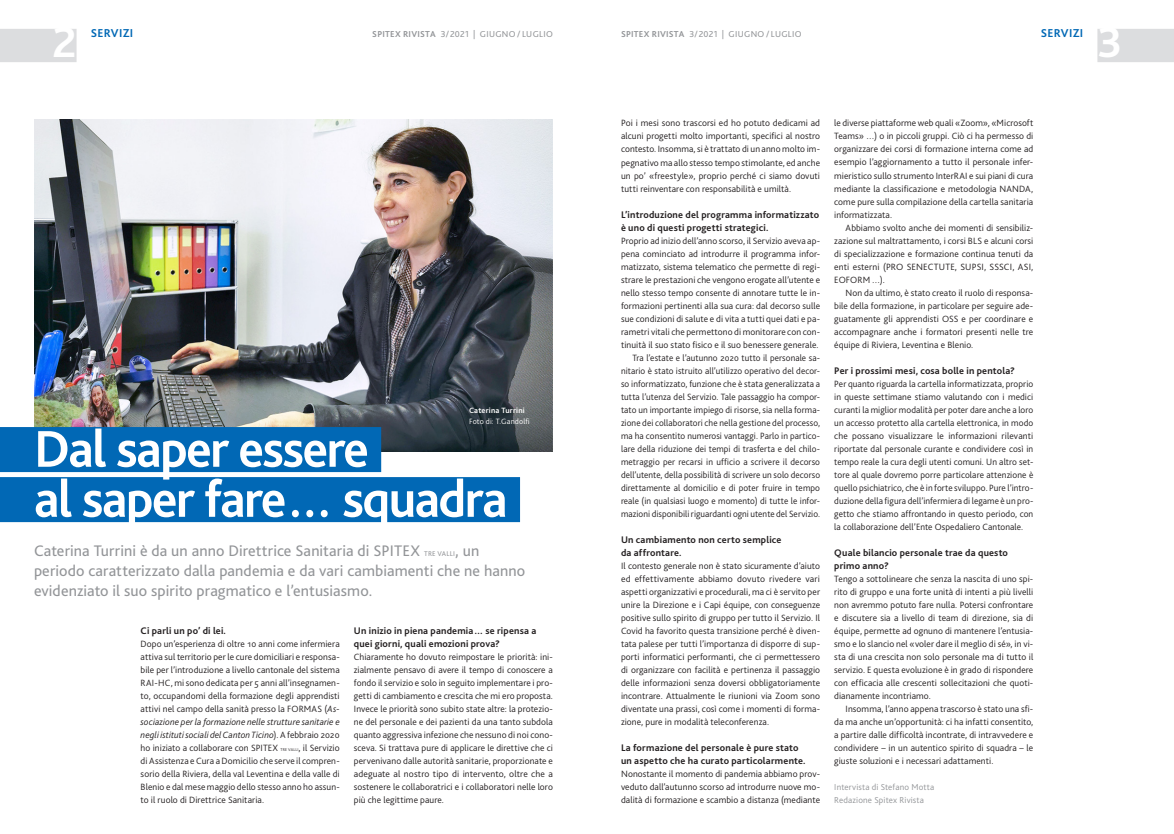
<style>
.page{position:relative;width:1174px;height:834px;background:#fff}
.page>*{position:absolute;margin:0;border:0;box-sizing:border-box;transform-origin:0 0}
.t1{font:700 54px/50px "Bliss 2";letter-spacing:-.03em;color:#fff;scale:.96 1}
.t2{font:700 45px "Bliss 2";color:#fff}
.t3{font:16px/20px "Bliss 2";letter-spacing:.005em;color:#939598}
.t4{font:700 12px "Bliss 2";letter-spacing:.03em;color:#0168b5}
.t5{font:700 10px/13px "Bliss 2";letter-spacing:.02em;color:#231f20}
.t6{font:300 9.5px/13px "Bliss 2";letter-spacing:.01em;color:#231f20;text-align:justify}
.t7{font:9px "Bliss 2";letter-spacing:.04em;color:#939598}
.t8{font:300 9px/13px "Bliss 2";letter-spacing:.02em;color:#939598}
.t9{font:300 8px "Bliss 2";letter-spacing:.02em;color:#fff}
.t10{font:700 8px "Bliss 2";letter-spacing:.03em;color:#fff}
.t11{font:7.2px "Bliss 2";letter-spacing:.03em;color:#939598}
.s1{font-weight:700}
.s2{font-style:italic}
.s3{font-size:4.3px}
</style>
<div class="page">
<div style="left:0;top:29px;width:77px;height:33px;background:#dcdddf"></div>
<div style="left:1097px;top:29px;width:77px;height:33px;background:#dcdddf"></div>
<img style="left:34px;top:119px;width:519px;height:332px">
<div style="left:0;top:427px;width:381px;height:45px;background:#0168b5"></div>
<div style="left:0;top:477px;width:520px;height:45px;background:#0168b5"></div>
<h2 class="t2" style="left:52px;top:14px;width:26px">2</h2>
<h2 class="t2" style="left:1097px;top:14px;width:27px">3</h2>
<p class="t4" style="left:91px;top:26px;width:44px">SERVIZI</p>
<p class="t7" style="left:372px;top:29px;width:182px"><span class="s1">SPITEX RIVISTA</span> 3/2021 | GIUGNO / LUGLIO</p>
<p class="t7" style="left:621px;top:29px;width:182px"><span class="s1">SPITEX RIVISTA</span> 3/2021 | GIUGNO / LUGLIO</p>
<p class="t4" style="left:1040px;top:26px;width:44px">SERVIZI</p>
<p class="t10" style="left:469px;top:405px;width:57px">Caterina Turrini</p>
<p class="t9" style="left:469px;top:416px;width:62px">Foto di: T.Gandolfi</p>
<h1 class="t1" style="left:34px;top:423px;width:495px">Dal saper essere<br>al saper fare… squadra</h1>
<h3 class="t3" style="left:34px;top:540px;width:387px">Caterina Turrini è da un anno Direttrice Sanitaria di SPITEX</h3>
<p class="t11" style="left:424px;top:549px;width:32px">TRE VALLI</p>
<h3 class="t3" style="left:34px;top:540px;width:493px;text-indent:421px">, un periodo caratterizzato dalla pandemia e da vari cambiamenti che ne hanno evidenziato il suo spirito pragmatico e l’entusiasmo.</h3>
<p class="t5" style="left:141px;top:624px;width:87px">Ci parli un po’ di lei.</p>
<p class="t6" style="left:141px;top:637px;width:201px">Dopo un’esperienza di oltre 10 anni come infermiera attiva sul territorio per le cure domiciliari e responsa&shy;bile per l’introduzione a livello cantonale del sistema RAI-HC, mi sono dedicata per 5 anni all’insegnamen&shy;to, occupandomi della formazione degli apprendisti attivi nel campo della sanità presso la FORMAS (<span class="s2">As&shy;sociazione per la formazione nelle strutture sanitarie e negli istituti sociali del Canton Ticino</span>). A febbraio 2020 ho iniziato a collaborare con SPITEX <span class="s3">TRE VALLI</span>, il Servizio di Assistenza e Cura a Domicilio che serve il compren&shy;sorio della Riviera, della val Leventina e della valle di Blenio e dal mese maggio dello stesso anno ho assun&shy;to il ruolo di Direttrice Sanitaria.</p>
<p class="t5" style="left:354px;top:624px;width:184px">Un inizio in piena pandemia… se ripensa a quei giorni, quali emozioni prova?</p>
<p class="t6" style="left:354px;top:650px;width:201px">Chiaramente ho dovuto reimpostare le priorità: ini&shy;zialmente pensavo di avere il tempo di conoscere a fondo il servizio e solo in seguito implementare i pro&shy;getti di cambiamento e crescita che mi ero proposta.<br>Invece le priorità sono subito state altre: la protezio&shy;ne del personale e dei pazienti da una tanto subdola quanto aggressiva infezione che nessuno di noi cono&shy;sceva. Si trattava pure di applicare le direttive che ci pervenivano dalle autorità sanitarie, proporzionate e adeguate al nostro tipo di intervento, oltre che a sostenere le collaboratrici e i collaboratori nelle loro più che legittime paure.</p>
<p class="t6" style="left:621px;top:117px;width:200px">Poi i mesi sono trascorsi ed ho potuto dedicami ad alcuni progetti molto importanti, specifici al nostro contesto. Insomma, si è trattato di un anno molto im&shy;pegnativo ma allo stesso tempo stimolante, ed anche un po’ «freestyle», proprio perché ci siamo dovuti tutti reinventare con responsabilità e umiltà.</p>
<p class="t5" style="left:621px;top:208px;width:200px">L’introduzione del programma informatizzato è uno di questi progetti strategici.</p>
<p class="t6" style="left:621px;top:234px;width:200px;text-align:right">Proprio ad inizio dell’anno scorso, il Servizio aveva ap&shy;pena cominciato ad introdurre il programma infor&shy;matizzato, sistema telematico che permette di regi&shy;strare le prestazioni che vengono erogate all’utente e nello stesso tempo consente di annotare tutte le in&shy;formazioni pertinenti alla sua cura: dal decorso sulle sue condizioni di salute e di vita a tutti quei dati e pa&shy;rametri vitali che permettono di monitorare con con&shy;tinuità il suo stato fisico e il suo benessere generale.<br>Tra l’estate e l’autunno 2020 tutto il personale sa&shy;nitario è stato istruito all’utilizzo operativo del decor&shy;so informatizzato, funzione che è stata generalizzata a tutta l’utenza del Servizio. Tale passaggio ha compor&shy;tato un importante impiego di risorse, sia nella forma&shy;zione dei collaboratori che nella gestione del processo, ma ha consentito numerosi vantaggi. Parlo in partico&shy;lare della riduzione dei tempi di trasferta e del chilo&shy;metraggio per recarsi in ufficio a scrivere il decorso dell’utente, della possibilità di scrivere un solo decorso direttamente al domicilio e di poter fruire in tempo reale (in qualsiasi luogo e momento) di tutte le infor&shy;mazioni disponibili riguardanti ogni utente del Servizio.</p>
<p class="t5" style="left:621px;top:533px;width:162px">Un cambiamento non certo semplice da affrontare.</p>
<p class="t6" style="left:621px;top:559px;width:201px">Il contesto generale non è stato sicuramente d’aiuto ed effettivamente abbiamo dovuto rivedere vari aspetti organizzativi e procedurali, ma ci è servito per unire la Direzione e i Capi équipe, con conseguenze positive sullo spirito di gruppo per tutto il Servizio. Il Covid ha favorito questa transizione perché è diven&shy;tata palese per tutti l’importanza di disporre di sup&shy;porti informatici performanti, che ci permettessero di organizzare con facilità e pertinenza il passaggio delle informazioni senza doversi obbligatoriamente incontrare. Attualmente le riunioni via Zoom sono diventate una prassi, così come i momenti di forma&shy;zione, pure in modalità teleconferenza.</p>
<p class="t5" style="left:621px;top:741px;width:186px">La formazione del personale è pure stato un aspetto che ha curato particolarmente.</p>
<p class="t6" style="left:621px;top:767px;width:200px">Nonostante il momento di pandemia abbiamo prov&shy;veduto dall’autunno scorso ad introdurre nuove mo&shy;dalità di formazione e scambio a distanza (mediante</p>
<p class="t6" style="left:834px;top:117px;width:201px">le diverse piattaforme web quali «Zoom», «Microsoft Teams» …) o in piccoli gruppi. Ciò ci ha permesso di organizzare dei corsi di formazione interna come ad esempio l’aggiornamento a tutto il personale infer&shy;mieristico sullo strumento InterRAI e sui piani di cura mediante la classificazione e metodologia NANDA, come pure sulla compilazione della cartella sanitaria informatizzata.</p>
<p class="t6" style="left:834px;top:221px;width:200px;text-indent:11px">Abbiamo svolto anche dei momenti di sensibiliz&shy;zazione sul maltrattamento, i corsi BLS e alcuni corsi di specializzazione e formazione continua tenuti da enti esterni (PRO SENECTUTE, SUPSI, SSSCI, ASI, EOFORM …).</p>
<p class="t6" style="left:834px;top:286px;width:200px;text-indent:11px">Non da ultimo, è stato creato il ruolo di responsa&shy;bile della formazione, in particolare per seguire ade&shy;guatamente gli apprendisti OSS e per coordinare e accompagnare anche i formatori presenti nelle tre équipe di Riviera, Leventina e Blenio.</p>
<p class="t5" style="left:834px;top:364px;width:182px">Per i prossimi mesi, cosa bolle in pentola?</p>
<p class="t6" style="left:834px;top:377px;width:201px">Per quanto riguarda la cartella informatizzata, proprio in queste settimane stiamo valutando con i medici curanti la miglior modalità per poter dare anche a loro un accesso protetto alla cartella elettronica, in modo che possano visualizzare le informazioni rilevanti riportate dal personale curante e condividere così in tempo reale la cura degli utenti comuni. Un altro set&shy;tore al quale dovremo porre particolare attenzione è quello psichiatrico, che è in forte sviluppo. Pure l’intro&shy;duzione della figura dell’infermiera di legame è un pro&shy;getto che stiamo affrontando in questo periodo, con la collaborazione dell’Ente Ospedaliero Cantonale.</p>
<p class="t5" style="left:834px;top:546px;width:175px">Quale bilancio personale trae da questo primo anno?</p>
<p class="t6" style="left:834px;top:572px;width:200px">Tengo a sottolineare che senza la nascita di uno spi&shy;rito di gruppo e una forte unità di intenti a più livelli non avremmo potuto fare nulla. Potersi confrontare e discutere sia a livello di team di direzione, sia di équipe, permette ad ognuno di mantenere l’entusia&shy;smo e lo slancio nel «voler dare il meglio di sé», in vi&shy;sta di una crescita non solo personale ma di tutto il servizio. E questa evoluzione è in grado di rispondere con efficacia alle crescenti sollecitazioni che quoti&shy;dianamente incontriamo.</p>
<p class="t6" style="left:834px;top:702px;width:200px;text-indent:11px">Insomma, l’anno appena trascorso è stato una sfi&shy;da ma anche un’opportunità: ci ha infatti consentito, a partire dalle difficoltà incontrate, di intravvedere e condividere – in un autentico spirito di squadra – le giuste soluzioni e i necessari adattamenti.</p>
<p class="t8" style="left:834px;top:780px;width:102px">Intervista di Stefano Motta<br>Redazione Spitex Rivista</p>
</div>
